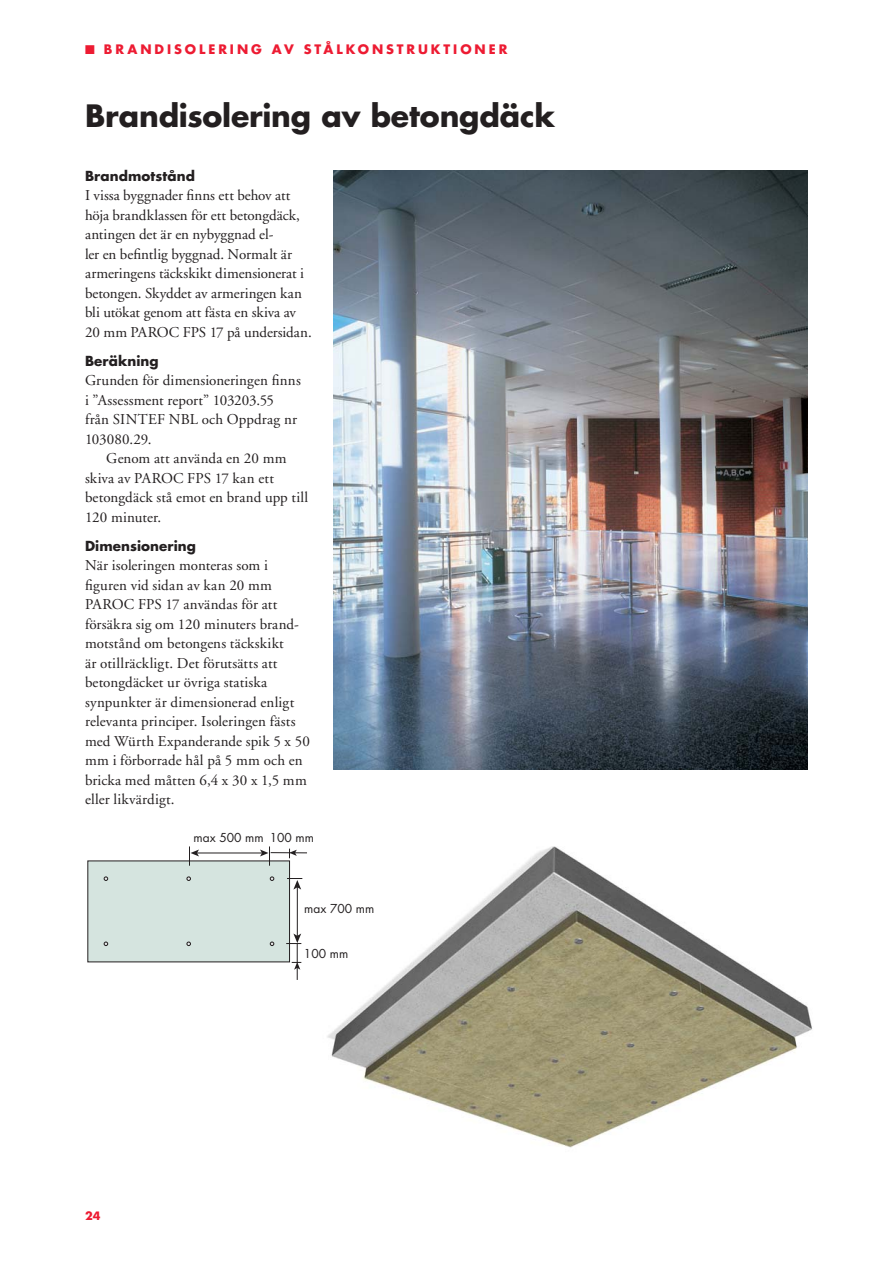
<style>
.page{position:relative;width:893px;height:1263px;background:#fff}
.page>*{position:absolute;margin:0;border:0;box-sizing:border-box;transform-origin:0 0}
.t1{font:700 30px "Futura";letter-spacing:-.005em;color:#231f20}
.t2{font:15px/19.5px "Adobe Garamond";letter-spacing:.005em;color:#231f20}
.t3{font:700 13.5px "Futura";letter-spacing:.005em;color:#231f20}
.t4{font:700 12.75px "Futura";letter-spacing:.23em;color:#ed1b32}
.t5{font:12px "Futura";color:#231f20}
.t6{font:700 11.25px "Futura";color:#ed1b32}
</style>
<div class="page">
<img style="left:333px;top:170px;width:475px;height:600px">
<img style="left:327px;top:846px;width:485px;height:302px">
<div style="left:88px;top:861px;width:202px;height:101px;background:#d5e4df"></div>
<svg style="left:104px;top:876px;width:4px;height:5px"></svg>
<svg style="left:187px;top:876px;width:4px;height:5px"></svg>
<svg style="left:270px;top:876px;width:4px;height:5px"></svg>
<svg style="left:104px;top:942px;width:4px;height:4px"></svg>
<svg style="left:187px;top:942px;width:4px;height:4px"></svg>
<svg style="left:270px;top:942px;width:4px;height:4px"></svg>
<hr style="left:197px;top:853px;width:65px;height:1px;background:#231f20">
<svg style="left:189px;top:846px;width:10px;height:20px"></svg>
<hr style="left:297px;top:887px;width:1px;height:49px;background:#231f20">
<svg style="left:287px;top:878px;width:15px;height:11px"></svg>
<svg style="left:286px;top:933px;width:15px;height:47px"></svg>
<svg style="left:260px;top:846px;width:47px;height:20px"></svg>
<p class="t4" style="left:85px;top:43px;width:424px">■ BRANDISOLERING AV STÅLKONSTRUKTIONER</p>
<h1 class="t1" style="left:85px;top:102px;width:472px">Brandisolering av betongdäck</h1>
<p class="t3" style="left:85px;top:170px;width:111px">Brandmotstånd</p>
<p class="t2" style="left:85px;top:187px;width:228px">I vissa byggnader finns ett behov att höja brandklassen för ett betongdäck, antingen det är en nybyggnad el-<br>ler en befintlig byggnad. Normalt är armeringens täckskikt dimensionerat i betongen. Skyddet av armeringen kan bli utökat genom att fästa en skiva av 20 mm PAROC FPS 17 på undersidan.</p>
<p class="t3" style="left:85px;top:355px;width:75px">Beräkning</p>
<p class="t2" style="left:85px;top:372px;width:217px">Grunden för dimensioneringen finns i ”Assessment report” 103203.55 från SINTEF NBL och Oppdrag nr<br>103080.29.</p>
<p class="t2" style="left:85px;top:450px;width:225px;text-indent:21px">Genom att använda en 20 mm skiva av PAROC FPS 17 kan ett betongdäck stå emot en brand upp till<br>120 minuter.</p>
<p class="t3" style="left:85px;top:540px;width:112px">Dimensionering</p>
<p class="t2" style="left:85px;top:557px;width:226px">När isoleringen monteras som i figuren vid sidan av kan 20 mm<br>PAROC FPS 17 användas för att försäkra sig om 120 minuters brand&shy;motstånd om betongens täckskikt<br>är otillräckligt. Det förutsätts att betongdäcket ur övriga statiska synpunkter är dimensionerad enligt relevanta principer. Isoleringen fästs med Würth Expanderande spik 5 x 50 mm i förborrade hål på 5 mm och en bricka med måtten 6,4 x 30 x 1,5 mm eller likvärdigt.</p>
<p class="t5" style="left:194px;top:831px;width:72px">max 500 mm</p>
<p class="t5" style="left:270px;top:831px;width:46px">100 mm</p>
<p class="t5" style="left:304px;top:903px;width:72px">max 700 mm</p>
<p class="t5" style="left:304px;top:947px;width:46px">100 mm</p>
<p class="t6" style="left:85px;top:1211px;width:17px">24</p>
</div>
